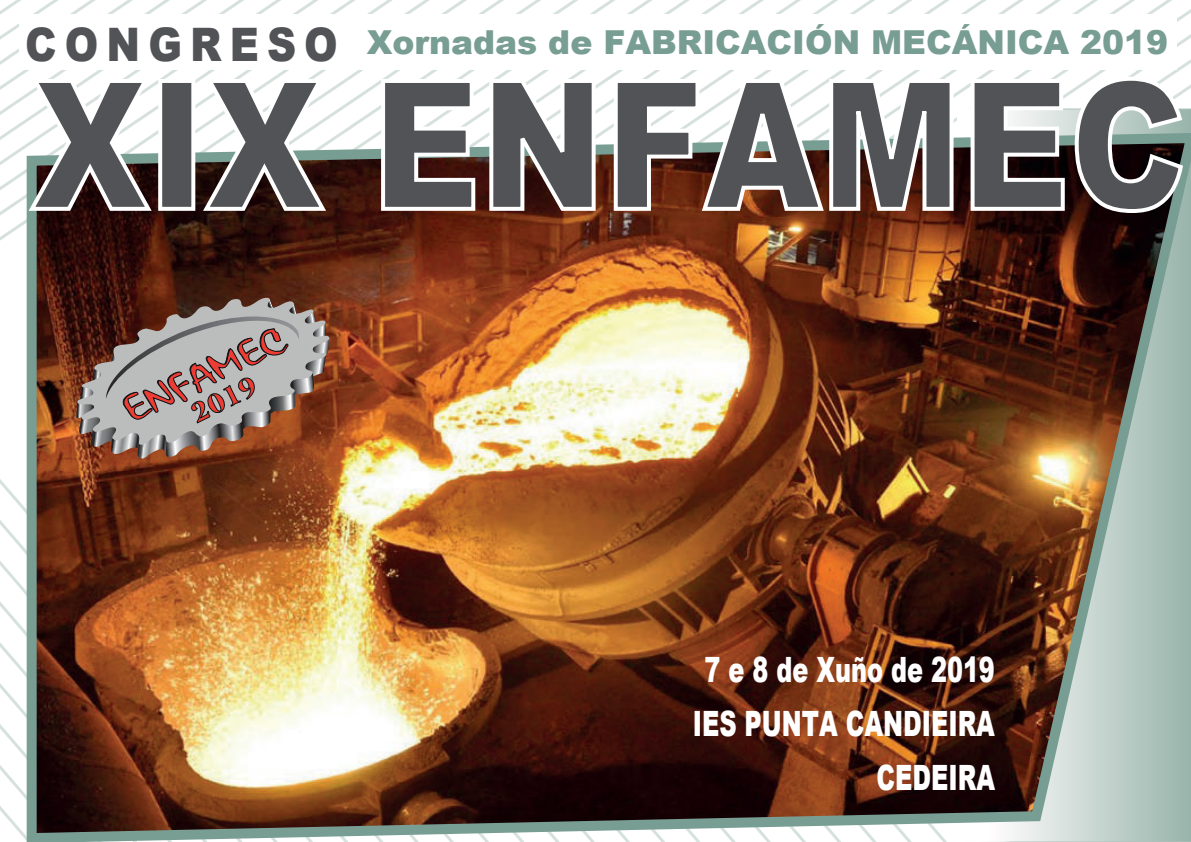
<style>
.page{position:relative;width:1191px;height:842px;background:#fff}
.page>*{position:absolute;margin:0;border:0;box-sizing:border-box;transform-origin:0 0}
.t1{font:900 178.6px "Arial";color:#515356;scale:.84 1}
.t2{font:900 34.9px/54.1px "Arial";color:#fff;text-align:right;scale:.69 1}
.t3{font:900 33px "Arial";color:#789d92}
.s1{font-size:46.2px;color:#515356}
</style>
<div class="page">
<svg style="left:991px;top:0;width:200px;height:109px"></svg>
<div style="left:20px;top:14px;width:1157px;height:56px;background:#fff"></div>
<svg style="left:0;top:479px;width:21px;height:355px"></svg>
<img style="left:21px;top:128px;width:1170px;height:714px">
<svg style="left:76px;top:298px;width:255px;height:161px;background:#957971"></svg>
<svg style="left:0;top:0;width:155px;height:247px"></svg>
<div style="left:158px;top:79px;width:37px;height:132px;border:4px solid #fff"></div>
<svg style="left:200px;top:77px;width:129px;height:136px"></svg>
<svg style="left:379px;top:77px;width:98px;height:136px"></svg>
<svg style="left:487px;top:77px;width:110px;height:136px"></svg>
<svg style="left:612px;top:73px;width:343px;height:141px"></svg>
<svg style="left:968px;top:77px;width:98px;height:136px"></svg>
<svg style="left:1072px;top:75px;width:113px;height:140px"></svg>
<p class="t3" style="left:25px;top:18px;width:1144px"><span class="s1">C O N G R E S O</span> Xornadas de FABRICACIÓN MECÁNICA 2019</p>
<h1 class="t1" style="left:32px;top:15px;width:1375px">XIX ENFAMEC</h1>
<p class="t2" style="left:692px;top:641px;width:439px">7 e 8 de Xuño de 2019<br>IES PUNTA CANDIEIRA<br>CEDEIRA</p>
</div>
